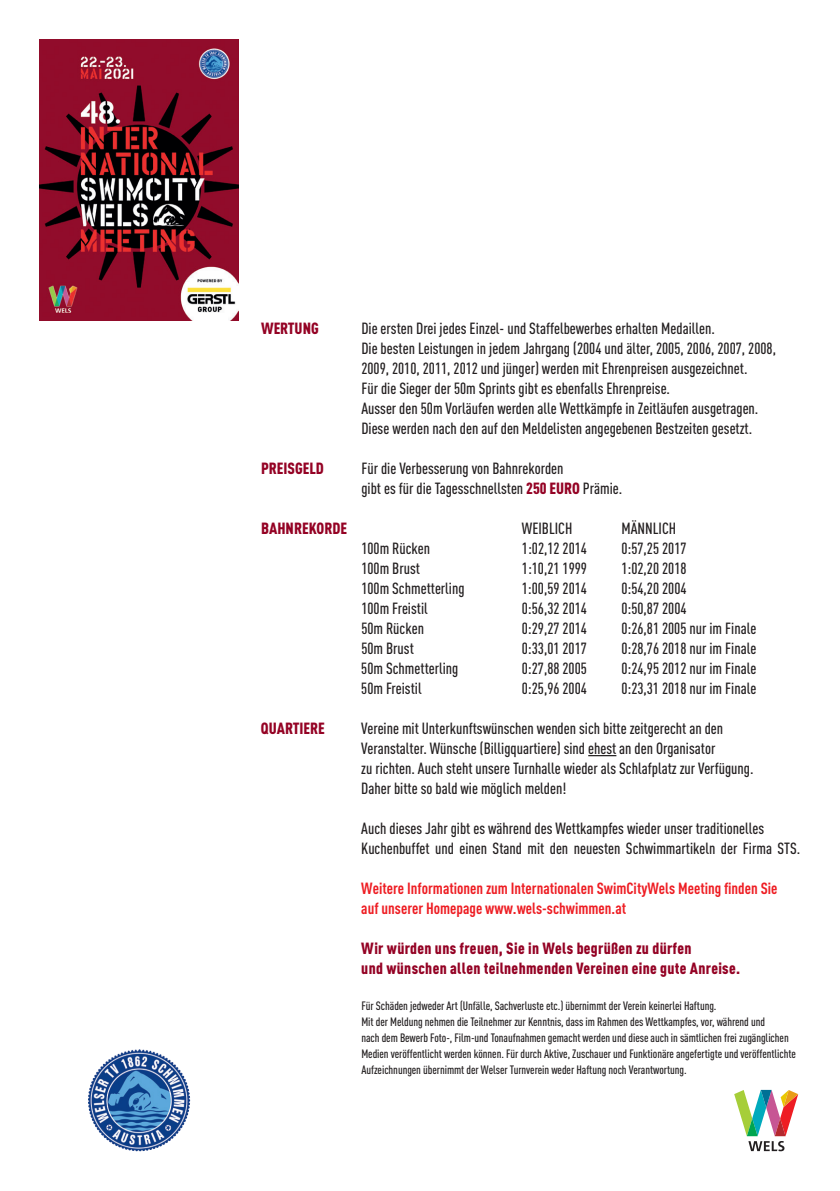
<style>
.page{position:relative;width:840px;height:1191px;background:#fff}
.page>*{position:absolute;margin:0;border:0;box-sizing:border-box;transform-origin:0 0}
.t1{font:500 16px/20px "DIN Cond";color:#231f20}
.t2{font:900 16px/20px "DIN Cond";letter-spacing:.02em;color:#940224}
.t3{font:700 16px/20px "DIN Cond";color:#ee1d23}
.t4{font:500 12px/16px "DIN Cond";letter-spacing:-.005em;color:#231f20}
.s1{font-weight:900;color:#940224}
</style>
<div class="page">
<svg style="left:588px;top:755px;width:28px;height:1px"></svg>
<svg style="left:734px;top:1089px;width:64px;height:62px"></svg>
<img style="left:88px;top:1049px;width:102px;height:102px;border-radius:51px">
<img style="left:40px;top:40px;width:198px;height:280px">
<p class="t2" style="left:261px;top:317px;width:50px">WERTUNG</p>
<p class="t1" style="left:361px;top:318px;width:416px">Die ersten Drei jedes Einzel- und Staffelbewerbes erhalten Medaillen.<br>Die besten Leistungen in jedem Jahrgang (2004 und älter, 2005, 2006, 2007, 2008, 2009, 2010, 2011, 2012 und jünger) werden mit Ehrenpreisen ausgezeichnet.<br>Für die Sieger der 50m Sprints gibt es ebenfalls Ehrenpreise.<br>Ausser den 50m Vorläufen werden alle Wettkämpfe in Zeitläufen ausgetragen.<br>Diese werden nach den auf den Meldelisten angegebenen Bestzeiten gesetzt.</p>
<p class="t2" style="left:261px;top:457px;width:56px">Preisgeld</p>
<p class="t1" style="left:361px;top:458px;width:262px">Für die Verbesserung von Bahnrekorden<br>gibt es für die Tagesschnellsten <span class="s1">250 Euro</span> Prämie.</p>
<p class="t2" style="left:261px;top:517px;width:87px">Bahnrekorde</p>
<p class="t1" style="left:521px;top:518px;width:8px">weiblic</p>
<p class="t1" style="left:564px;top:518px;width:9px">h</p>
<p class="t1" style="left:621px;top:518px;width:23px">männlic</p>
<p class="t1" style="left:668px;top:518px;width:9px">h</p>
<p class="t1" style="left:361px;top:538px;width:70px">100m Rücken</p>
<p class="t1" style="left:521px;top:538px;width:67px">1:02,12 2014</p>
<p class="t1" style="left:621px;top:538px;width:67px">0:57,25 2017</p>
<p class="t1" style="left:361px;top:558px;width:60px">100m Brust</p>
<p class="t1" style="left:521px;top:558px;width:67px">1:10,21 1999</p>
<p class="t1" style="left:621px;top:558px;width:67px">1:02,20 2018</p>
<p class="t1" style="left:361px;top:578px;width:105px">100m Schmetterling</p>
<p class="t1" style="left:521px;top:578px;width:67px">1:00,59 2014</p>
<p class="t1" style="left:621px;top:578px;width:67px">0:54,20 2004</p>
<p class="t1" style="left:361px;top:598px;width:68px">100m Freistil</p>
<p class="t1" style="left:521px;top:598px;width:67px">0:56,32 2014</p>
<p class="t1" style="left:621px;top:598px;width:67px">0:50,87 2004</p>
<p class="t1" style="left:361px;top:618px;width:64px">50m Rücken</p>
<p class="t1" style="left:521px;top:618px;width:67px">0:29,27 2014</p>
<p class="t1" style="left:621px;top:618px;width:136px">0:26,81 2005 nur im Finale</p>
<p class="t1" style="left:361px;top:638px;width:54px">50m Brust</p>
<p class="t1" style="left:521px;top:638px;width:67px">0:33,01 2017</p>
<p class="t1" style="left:621px;top:638px;width:136px">0:28,76 2018 nur im Finale</p>
<p class="t1" style="left:361px;top:658px;width:99px">50m Schmetterling</p>
<p class="t1" style="left:521px;top:658px;width:67px">0:27,88 2005</p>
<p class="t1" style="left:621px;top:658px;width:136px">0:24,95 2012 nur im Finale</p>
<p class="t1" style="left:361px;top:678px;width:62px">50m Freistil</p>
<p class="t1" style="left:521px;top:678px;width:67px">0:25,96 2004</p>
<p class="t1" style="left:621px;top:678px;width:136px">0:23,31 2018 nur im Finale</p>
<p class="t2" style="left:261px;top:717px;width:65px">Quartiere</p>
<p class="t1" style="left:361px;top:718px;width:393px">Vereine mit Unterkunftswünschen wenden sich bitte zeitgerecht an den Veranstalter. Wünsche (Billigquartiere) sind ehest an den Organisator<br>zu richten. Auch steht unsere Turnhalle wieder als Schlafplatz zur Verfügung.<br>Daher bitte so bald wie möglich melden!</p>
<p class="t1" style="left:361px;top:818px;width:440px">Auch dieses Jahr gibt es während des Wettkampfes wieder unser traditionelles<br>Kuchenbuffet und einen Stand mit den neuesten Schwimmartikeln der Firma STS.</p>
<p class="t3" style="left:361px;top:877px;width:417px">Weitere Informationen zum Internationalen SwimCityWels Meeting finden Sie auf unserer Homepage www.wels-schwimmen.at</p>
<p class="t2" style="left:361px;top:937px;width:380px">Wir würden uns freuen, Sie in Wels begrüßen zu dürfen<br>und wünschen allen teilnehmenden Vereinen eine gute Anreise.</p>
<p class="t4" style="left:361px;top:997px;width:436px">Für Schäden jedweder Art (Unfälle, Sachverluste etc.) übernimmt der Verein keinerlei Haftung.<br>Mit der Meldung nehmen die Teilnehmer zur Kenntnis, dass im Rahmen des Wettkampfes, vor, während und<br>nach dem Bewerb Foto-, Film-und Tonaufnahmen gemacht werden und diese auch in sämtlichen frei zugänglichen Medien veröffentlicht werden können. Für durch Aktive, Zuschauer und Funktionäre angefertigte und veröffentlichte Aufzeichnungen übernimmt der Welser Turnverein weder Haftung noch Verantwortung.</p>
</div>
